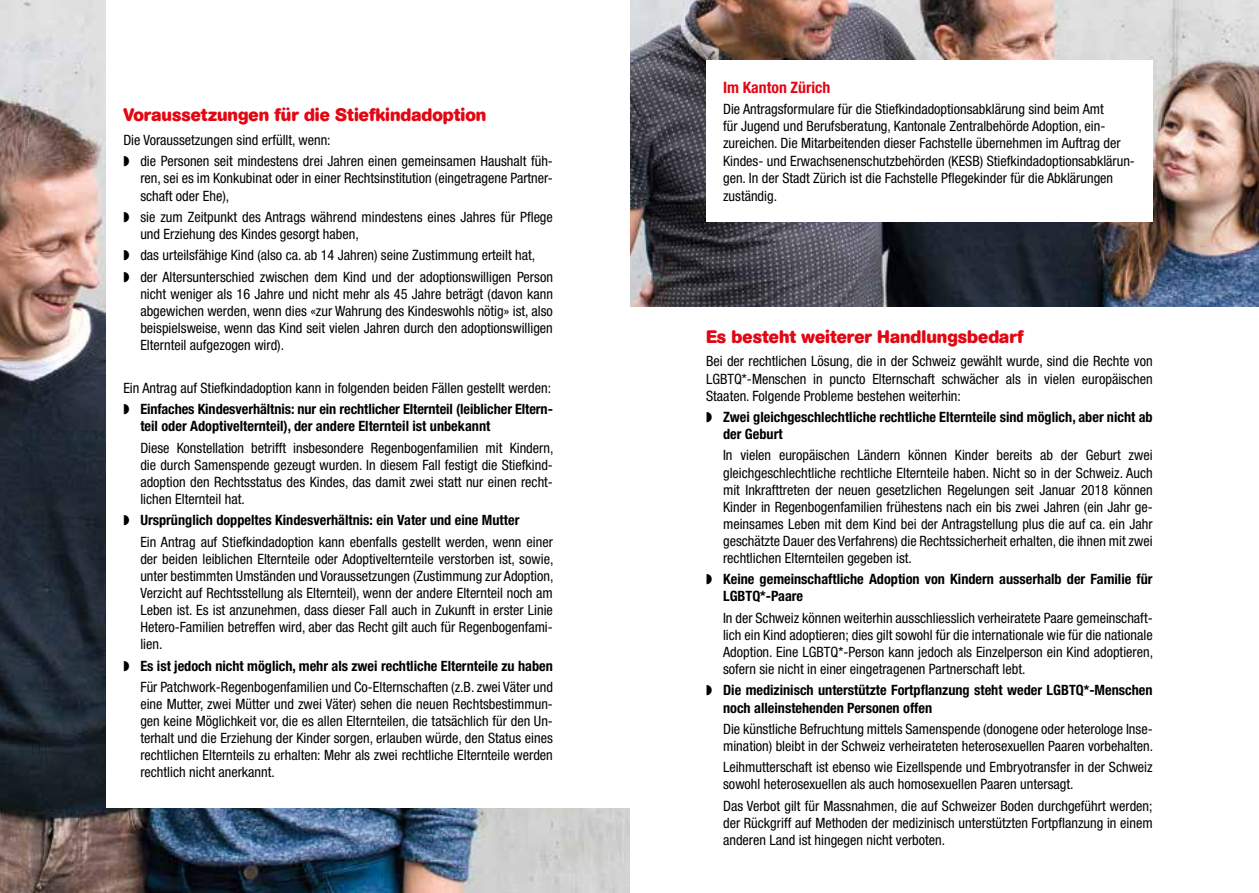
<style>
.page{position:relative;width:1259px;height:893px;background:#fff}
.page>*{position:absolute;margin:0;border:0;box-sizing:border-box;transform-origin:0 0}
.t1{font:700 18px "AG Buch Rounded BQ";color:#e30613}
.t2{font:700 condensed 15.75px "Helvetica Neue";color:#e30613}
.t3{font:condensed 14.25px/17.1px "Helvetica Neue";color:#000}
.t4{font:700 condensed 14.25px/17.1px "Helvetica Neue";color:#000}
.s1{font-weight:700}
</style>
<div class="page">
<img style="left:0;top:0;width:629px;height:893px">
<img style="left:630px;top:0;width:629px;height:306px">
<div style="left:106px;top:0;width:523px;height:808px;background:#fff"></div>
<div style="left:706px;top:60px;width:446px;height:161px;background:#fff"></div>
<p class="t1" style="left:123px;top:105px;width:364px">Voraussetzungen für die Stiefkindadoption</p>
<p class="t3" style="left:123px;top:129px;width:431px;line-height:21.3px">Die Voraussetzungen sind erfüllt, wenn:<br>◗ die Personen seit mindestens drei Jahren einen gemeinsamen Haushalt füh-</p>
<p class="t3" style="left:140px;top:170px;width:414px">ren, sei es im Konkubinat oder in einer Rechtsinstitution (eingetragene Partner&shy;schaft oder Ehe),</p>
<p class="t3" style="left:140px;top:208px;width:414px;text-indent:-17px">◗ sie zum Zeitpunkt des Antrags während mindestens eines Jahres für Pflege und Erziehung des Kindes gesorgt haben,</p>
<p class="t3" style="left:123px;top:245px;width:431px;line-height:21.3px">◗ das urteilsfähige Kind (also ca. ab 14 Jahren) seine Zustimmung erteilt hat,<br>◗ der Altersunterschied zwischen dem Kind und der adoptionswilligen Person</p>
<p class="t3" style="left:140px;top:285px;width:414px;text-align:justify">nicht weniger als 16 Jahre und nicht mehr als 45 Jahre beträgt (davon kann abgewichen werden, wenn dies «zur Wahrung des Kindeswohls nötig» ist, also beispielsweise, wenn das Kind seit vielen Jahren durch den adoptionswilligen Elternteil aufgezogen wird).</p>
<p class="t3" style="left:123px;top:377px;width:431px;line-height:21.3px">Ein Antrag auf Stiefkindadoption kann in folgenden beiden Fällen gestellt werden: ◗ <span class="s1">Einfaches Kindesverhältnis: nur ein rechtlicher Elternteil (leiblicher Eltern-</span></p>
<p class="t4" style="left:140px;top:417px;width:351px">teil oder Adoptivelternteil), der andere Elternteil ist unbekannt</p>
<p class="t3" style="left:140px;top:439px;width:414px">Diese Konstellation betrifft insbesondere Regenbogenfamilien mit Kindern, die durch Samenspende gezeugt wurden. In diesem Fall festigt die Stiefkind&shy;adoption den Rechtsstatus des Kindes, das damit zwei statt nur einen recht&shy;lichen Elternteil hat.</p>
<p class="t3" style="left:140px;top:509px;width:414px;line-height:21.3px;text-indent:-17px">◗ <span class="s1">Ursprünglich doppeltes Kindesverhältnis: ein Vater und eine Mutter<br></span>Ein Antrag auf Stiefkindadoption kann ebenfalls gestellt werden, wenn einer</p>
<p class="t3" style="left:140px;top:550px;width:414px;text-align:justify">der beiden leiblichen Elternteile oder Adoptivelternteile verstorben ist, sowie, unter bestimmten Umständen und Voraussetzungen (Zustimmung zur Adoption, Verzicht auf Rechtsstellung als Elternteil), wenn der andere Elternteil noch am Leben ist. Es ist anzunehmen, dass dieser Fall auch in Zukunft in erster Linie Hetero-Familien betreffen wird, aber das Recht gilt auch für Regenbogenfami&shy;lien.</p>
<p class="t3" style="left:123px;top:655px;width:431px;line-height:21.3px;text-align:right">◗ <span class="s1">Es ist jedoch nicht möglich, mehr als zwei rechtliche Elternteile zu haben<br></span>Für Patchwork-Regenbogenfamilien und Co-Elternschaften (z.B. zwei Väter und</p>
<p class="t3" style="left:140px;top:695px;width:414px;text-align:justify">eine Mutter, zwei Mütter und zwei Väter) sehen die neuen Rechtsbestimmun&shy;gen keine Möglichkeit vor, die es allen Elternteilen, die tatsächlich für den Un&shy;terhalt und die Erziehung der Kinder sorgen, erlauben würde, den Status eines rechtlichen Elternteils zu erhalten: Mehr als zwei rechtliche Elternteile werden rechtlich nicht anerkannt.</p>
<p class="t2" style="left:723px;top:78px;width:109px">Im Kanton Zürich</p>
<p class="t3" style="left:723px;top:101px;width:413px">Die Antragsformulare für die Stiefkindadoptionsabklärung sind beim Amt<br>für Jugend und Berufsberatung, Kantonale Zentralbehörde Adoption, ein&shy;zureichen. Die Mitarbeitenden dieser Fachstelle übernehmen im Auftrag der Kindes- und Erwachsenenschutzbehörden (KESB) Stiefkindadoptionsabklärun&shy;gen. In der Stadt Zürich ist die Fachstelle Pflegekinder für die Abklärungen zuständig.</p>
<p class="t1" style="left:706px;top:326px;width:319px">Es besteht weiterer Handlungsbedarf</p>
<p class="t3" style="left:706px;top:353px;width:448px;text-align:justify">Bei der rechtlichen Lösung, die in der Schweiz gewählt wurde, sind die Rechte von LGBTQ*-Menschen in puncto Elternschaft schwächer als in vielen europäischen Staaten. Folgende Probleme bestehen weiterhin:</p>
<p class="t4" style="left:723px;top:408px;width:431px;text-indent:-17px">◗ Zwei gleichgeschlechtliche rechtliche Elternteile sind möglich, aber nicht ab der Geburt</p>
<p class="t3" style="left:723px;top:447px;width:431px;text-align:justify">In vielen europäischen Ländern können Kinder bereits ab der Geburt zwei gleichgeschlechtliche rechtliche Elternteile haben. Nicht so in der Schweiz. Auch mit Inkrafttreten der neuen gesetzlichen Regelungen seit Januar 2018 können Kinder in Regenbogenfamilien frühestens nach ein bis zwei Jahren (ein Jahr ge&shy;meinsames Leben mit dem Kind bei der Antragstellung plus die auf ca. ein Jahr geschätzte Dauer des Verfahrens) die Rechtssicherheit erhalten, die ihnen mit zwei rechtlichen Elternteilen gegeben ist.</p>
<p class="t4" style="left:723px;top:571px;width:431px;text-indent:-17px">◗ Keine gemeinschaftliche Adoption von Kindern ausserhalb der Familie für<br>LGBTQ*-Paare</p>
<p class="t3" style="left:723px;top:609px;width:431px;text-align:justify">In der Schweiz können weiterhin ausschliesslich verheiratete Paare gemeinschaft&shy;lich ein Kind adoptieren; dies gilt sowohl für die internationale wie für die nationale Adoption. Eine LGBTQ*-Person kann jedoch als Einzelperson ein Kind adoptieren, sofern sie nicht in einer eingetragenen Partnerschaft lebt.</p>
<p class="t4" style="left:723px;top:682px;width:431px;text-indent:-17px">◗ Die medizinisch unterstützte Fortpflanzung steht weder LGBTQ*-Menschen noch alleinstehenden Personen offen</p>
<p class="t3" style="left:723px;top:720px;width:432px">Die künstliche Befruchtung mittels Samenspende (donogene oder heterologe Inse&shy;mination) bleibt in der Schweiz verheirateten heterosexuellen Paaren vorbehalten.</p>
<p class="t3" style="left:723px;top:759px;width:431px">Leihmutterschaft ist ebenso wie Eizellspende und Embryotransfer in der Schweiz sowohl heterosexuellen als auch homosexuellen Paaren untersagt.</p>
<p class="t3" style="left:723px;top:797px;width:431px;text-align:justify">Das Verbot gilt für Massnahmen, die auf Schweizer Boden durchgeführt werden; der Rückgriff auf Methoden der medizinisch unterstützten Fortpflanzung in einem anderen Land ist hingegen nicht verboten.</p>
</div>
